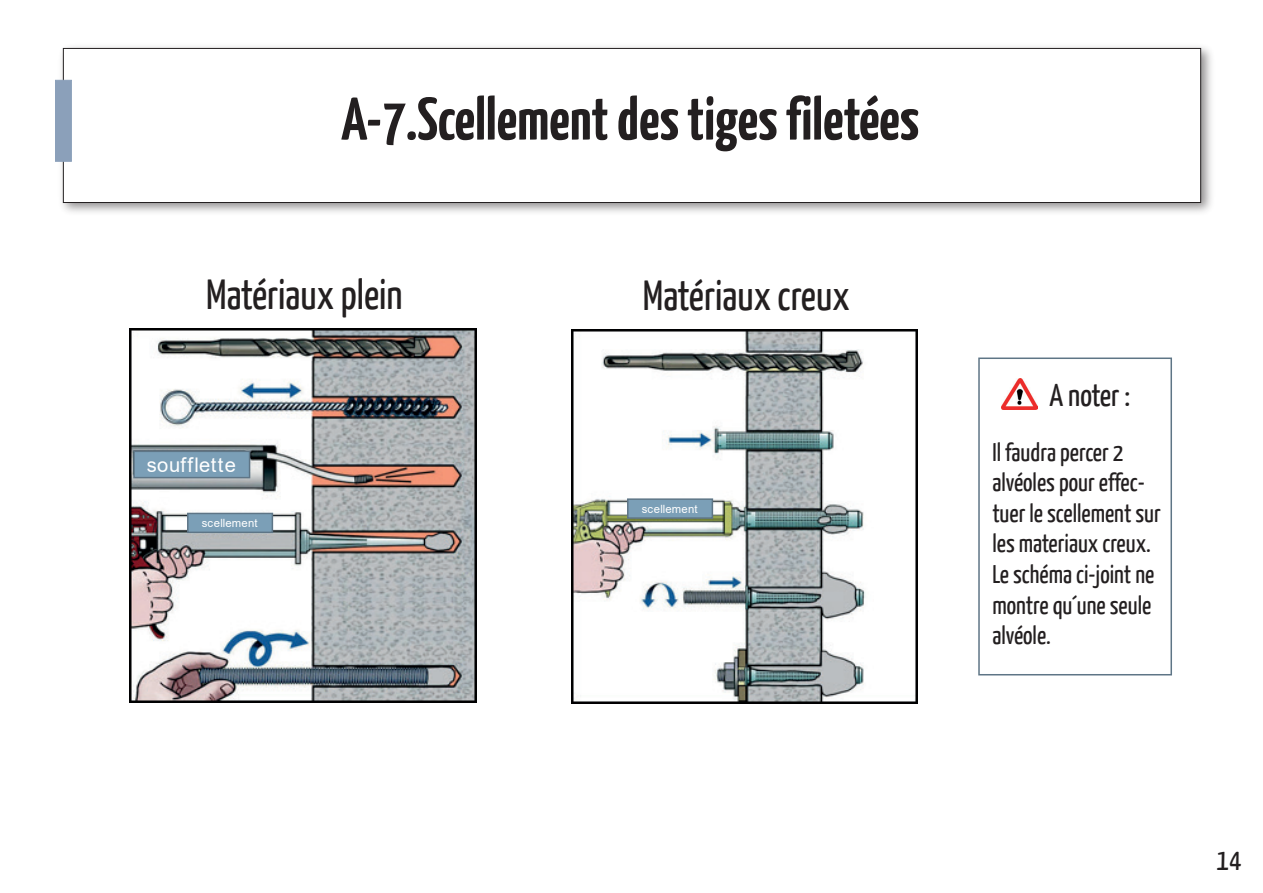
<style>
.page{position:relative;width:1263px;height:893px;background:#fff}
.page>*{position:absolute;margin:0;border:0;box-sizing:border-box;transform-origin:0 0}
.t1{font:700 60px "Yanone Kaffeesatz";color:#231f20}
.t2{font:42px "Yanone Kaffeesatz";color:#231f20}
.t3{font:31.5px "Yanone Kaffeesatz";letter-spacing:-.005em;color:#231f20}
.t4{font:30px "Yanone Kaffeesatz";color:#231f20}
.t5{font:25.5px/30.6px "Yanone Kaffeesatz";color:#231f20}
.t6{font:20.1px "Arial";letter-spacing:.04em;color:#fff}
.t7{font:11.4px "Arial";letter-spacing:.015em;color:#fff}
</style>
<div class="page">
<img style="left:55px;top:46px;width:1157px;height:167px">
<div style="left:63px;top:48px;width:1138px;height:155px;background:#fff;border:1px solid #231f20"></div>
<div style="left:55px;top:80px;width:17px;height:81px;background:#8ba0ba"></div>
<img style="left:130px;top:329px;width:346px;height:374px">
<img style="left:571px;top:329px;width:347px;height:374px">
<div style="left:978px;top:357px;width:194px;height:318px;background:#fff;border:2px solid #5e7586"></div>
<img style="left:1001px;top:379px;width:37px;height:30px">
<div style="left:133px;top:451px;width:117px;height:27px;background:#7b9fb7;border:2px solid #5e7586"></div>
<div style="left:187px;top:513px;width:86px;height:20px;background:#7b9fb7;border:2px solid #5e7586"></div>
<div style="left:627px;top:498px;width:86px;height:21px;background:#7b9fb7;border:2px solid #5e7586"></div>
<h1 class="t1" style="left:341px;top:82px;width:579px">A-7.Scellement des tiges filetées</h1>
<h2 class="t2" style="left:206px;top:269px;width:198px">Matériaux plein</h2>
<h2 class="t2" style="left:643px;top:269px;width:208px">Matériaux creux</h2>
<p class="t6" style="left:147px;top:451px;width:91px">soufflette</p>
<p class="t7" style="left:202px;top:515px;width:58px">scellement</p>
<p class="t7" style="left:642px;top:501px;width:58px">scellement</p>
<p class="t3" style="left:1049px;top:376px;width:82px">A noter :</p>
<p class="t5" style="left:992px;top:436px;width:170px">Il faudra percer 2 alvéoles pour effec&shy;tuer le scellement sur les materiaux creux.<br>Le schéma ci-joint ne montre qu´une seule alvéole.</p>
<p class="t4" style="left:1216px;top:841px;width:27px">14</p>
</div>
